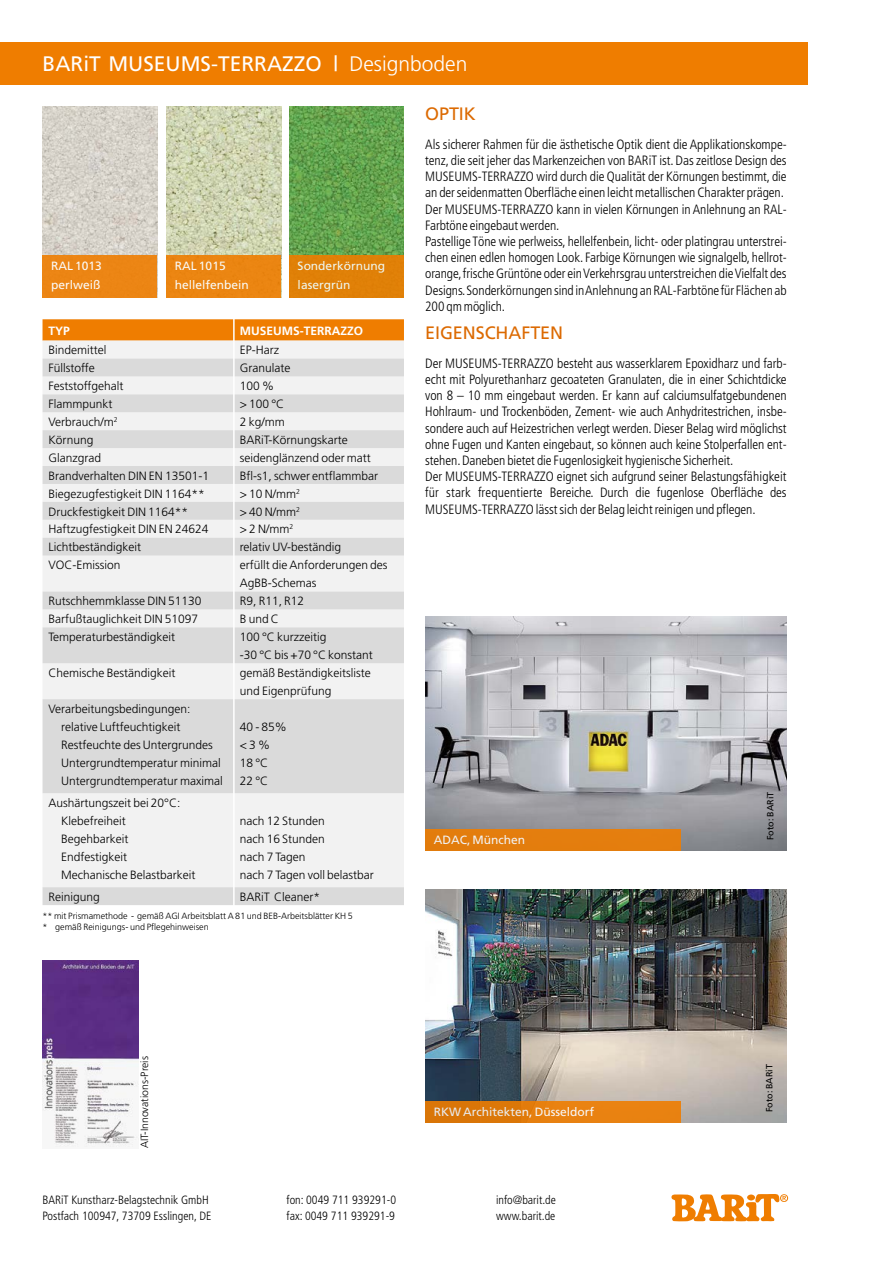
<style>
.page{position:relative;width:893px;height:1263px;background:#fff}
.page>*{position:absolute;margin:0;border:0;box-sizing:border-box;transform-origin:0 0}
.t1{font:21px "Frutiger";color:#fff}
.t2{font:18px "Frutiger";letter-spacing:-.005em;color:#dc6a02}
.t3{font:300 condensed 13.5px/16.2px "Frutiger";letter-spacing:-.005em;color:#000}
.t4{font:300 12px/18px "Frutiger";color:#000}
.t5{font:300 condensed 12px/16.5px "Frutiger";color:#000}
.t6{font:12px/19.5px "Frutiger";color:#fff}
.t7{font:700 12px "Frutiger";color:#fff}
.t8{font:300 10.5px "Frutiger";color:#000}
.t9{font:300 9px/10.8px "Frutiger";color:#000}
.t10{font:9px "Frutiger";color:#000}
.s1{font-weight:300}
</style>
<div class="page">
<img style="left:43px;top:961px;width:95px;height:186px">
<img style="left:43px;top:106px;width:114px;height:149px">
<img style="left:289px;top:106px;width:115px;height:149px">
<img style="left:166px;top:106px;width:115px;height:149px">
<div style="left:43px;top:255px;width:114px;height:43px;background:#ec8514"></div>
<div style="left:289px;top:255px;width:115px;height:43px;background:#e08007"></div>
<div style="left:166px;top:255px;width:115px;height:43px;background:#eb8512"></div>
<svg style="left:671px;top:1194px;width:117px;height:27px"></svg>
<div style="left:0;top:43px;width:808px;height:42px;background:#ef7d00"></div>
<img style="left:425px;top:617px;width:362px;height:233px">
<img style="left:425px;top:889px;width:362px;height:234px">
<div style="left:425px;top:829px;width:255px;height:21px;background:#e47d0e"></div>
<div style="left:425px;top:1101px;width:255px;height:22px;background:linear-gradient(to right,#d87406,#ee8614)"></div>
<svg style="left:43px;top:319px;width:361px;height:22px;background:#ef810a"></svg>
<div style="left:43px;top:341px;width:361px;height:17px;background:#f2f2f2"></div>
<svg style="left:43px;top:358px;width:361px;height:547px"></svg>
<hr style="left:233px;top:317px;width:2px;height:592px;background:#fff">
<h1 class="t1" style="left:43px;top:52px;width:426px">BARiT MUSEUMS-TERRAZZO | <span class="s1">Designboden</span></h1>
<p class="t6" style="left:51px;top:256px;width:52px">RAL 1013 perlweiß</p>
<p class="t6" style="left:298px;top:256px;width:89px">Sonderkörnung lasergrün</p>
<p class="t6" style="left:175px;top:256px;width:76px">RAL 1015 hellelfenbein</p>
<p class="t7" style="left:49px;top:323px;width:23px">TYP</p>
<p class="t7" style="left:240px;top:323px;width:125px">MUSEUMS-TERRAZZO</p>
<p class="t4" style="left:49px;top:341px;width:59px">Bindemittel</p>
<p class="t4" style="left:240px;top:341px;width:41px">EP-Harz</p>
<p class="t4" style="left:49px;top:359px;width:48px">Füllstoffe</p>
<p class="t4" style="left:240px;top:359px;width:52px">Granulate</p>
<p class="t4" style="left:49px;top:377px;width:77px">Feststoffgehalt</p>
<p class="t4" style="left:240px;top:377px;width:36px">100 %</p>
<p class="t4" style="left:49px;top:395px;width:65px">Flammpunkt</p>
<p class="t4" style="left:240px;top:395px;width:46px">&gt; 100 °C</p>
<p class="t4" style="left:49px;top:413px;width:71px">Verbrauch/m<sup>2</sup></p>
<p class="t4" style="left:240px;top:413px;width:46px">2 kg/mm</p>
<p class="t4" style="left:49px;top:431px;width:46px">Körnung</p>
<p class="t4" style="left:240px;top:431px;width:110px">BARiT-Körnungskarte</p>
<p class="t4" style="left:49px;top:449px;width:54px">Glanzgrad</p>
<p class="t4" style="left:240px;top:449px;width:133px">seidenglänzend oder matt</p>
<p class="t4" style="left:49px;top:466px;width:162px">Brandverhalten DIN EN 13501-1</p>
<p class="t4" style="left:240px;top:466px;width:140px">Bfl-s1, schwer entflammbar</p>
<p class="t4" style="left:49px;top:484px;width:158px">Biegezugfestigkeit DIN 1164**</p>
<p class="t4" style="left:240px;top:484px;width:62px">&gt; 10 N/mm<sup>2</sup></p>
<p class="t4" style="left:49px;top:502px;width:141px">Druckfestigkeit DIN 1164**</p>
<p class="t4" style="left:240px;top:502px;width:62px">&gt; 40 N/mm<sup>2</sup></p>
<p class="t4" style="left:49px;top:520px;width:161px">Haftzugfestigkeit DIN EN 24624</p>
<p class="t4" style="left:240px;top:520px;width:55px">&gt; 2 N/mm<sup>2</sup></p>
<p class="t4" style="left:49px;top:538px;width:94px">Lichtbeständigkeit</p>
<p class="t4" style="left:240px;top:538px;width:103px">relativ UV-beständig</p>
<p class="t4" style="left:49px;top:556px;width:73px">VOC-Emission</p>
<p class="t4" style="left:240px;top:556px;width:149px">erfüllt die Anforderungen des<br>AgBB-Schemas</p>
<p class="t4" style="left:49px;top:592px;width:155px">Rutschhemmklasse DIN 51130</p>
<p class="t4" style="left:240px;top:592px;width:66px">R9, R11, R12</p>
<p class="t4" style="left:49px;top:610px;width:151px">Barfußtauglichkeit DIN 51097</p>
<p class="t4" style="left:240px;top:610px;width:41px">B und C</p>
<p class="t4" style="left:49px;top:628px;width:128px">Temperaturbeständigkeit</p>
<p class="t4" style="left:240px;top:628px;width:135px">100 °C kurzzeitig<br>-30 °C bis +70 °C konstant</p>
<p class="t4" style="left:49px;top:664px;width:128px">Chemische Beständigkeit</p>
<p class="t4" style="left:240px;top:664px;width:132px">gemäß Beständigkeitsliste und Eigenprüfung</p>
<p class="t4" style="left:61px;top:700px;width:163px;text-indent:-13px">Verarbeitungsbedingungen: relative Luftfeuchtigkeit<br>Restfeuchte des Untergrundes<br>Untergrundtemperatur minimal<br>Untergrundtemperatur maximal</p>
<p class="t4" style="left:240px;top:717px;width:49px">40 - 85% &lt; 3 %<br>18 °C<br>22 °C</p>
<p class="t4" style="left:61px;top:794px;width:136px;text-indent:-13px">Aushärtungszeit bei 20°C:<br>Klebefreiheit<br>Begehbarkeit<br>Endfestigkeit<br>Mechanische Belastbarkeit</p>
<p class="t4" style="left:240px;top:812px;width:136px">nach 12 Stunden<br>nach 16 Stunden<br>nach 7 Tagen<br>nach 7 Tagen voll belastbar</p>
<p class="t4" style="left:49px;top:888px;width:53px">Reinigung</p>
<p class="t4" style="left:240px;top:888px;width:82px">BARiT Cleaner*</p>
<p class="t9" style="left:43px;top:910px;width:312px">** mit Prismamethode - gemäß AGI Arbeitsblatt A 81 und BEB-Arbeitsblätter KH 5 * gemäß Reinigungs- und Pflegehinweisen</p>
<h2 class="t2" style="left:425px;top:103px;width:52px">Optik</h2>
<p class="t3" style="left:425px;top:136px;width:363px">Als sicherer Rahmen für die ästhetische Optik dient die Applikationskompe&shy;tenz, die seit jeher das Markenzeichen von BARiT ist. Das zeitlose Design des MUSEUMS-TERRAZZO wird durch die Qualität der Körnungen bestimmt, die an der seidenmatten Oberfläche einen leicht metallischen Charakter prägen.<br>Der MUSEUMS-TERRAZZO kann in vielen Körnungen in Anlehnung an RAL-Farbtöne eingebaut werden.<br>Pastellige Töne wie perlweiss, hellelfenbein, licht- oder platingrau unterstrei&shy;chen einen edlen homogen Look. Farbige Körnungen wie signalgelb, hellrot&shy;orange, frische Grüntöne oder ein Verkehrsgrau unterstreichen die Vielfalt des Designs. Sonderkörnungen sind in Anlehnung an RAL-Farbtöne für Flächen ab 200 qm möglich.</p>
<h2 class="t2" style="left:425px;top:322px;width:95px">Eigenschafte</h2>
<h2 class="t2" style="left:550px;top:322px;width:14px">n</h2>
<p class="t3" style="left:425px;top:355px;width:363px">Der MUSEUMS-TERRAZZO besteht aus wasserklarem Epoxidharz und farb&shy;echt mit Polyurethanharz gecoateten Granulaten, die in einer Schichtdicke von 8 – 10 mm eingebaut werden. Er kann auf calciumsulfatgebundenen Hohlraum- und Trockenböden, Zement- wie auch Anhydritestrichen, insbe&shy;sondere auch auf Heizestrichen verlegt werden. Dieser Belag wird möglichst ohne Fugen und Kanten eingebaut, so können auch keine Stolperfallen ent&shy;stehen. Daneben bietet die Fugenlosigkeit hygienische Sicherheit.<br>Der MUSEUMS-TERRAZZO eignet sich aufgrund seiner Belastungsfähigkeit für stark frequentierte Bereiche. Durch die fugenlose Oberfläche des MUSEUMS-TERRAZZO lässt sich der Belag leicht reinigen und pflegen.</p>
<p class="t6" style="left:434px;top:830px;width:93px">ADAC, München</p>
<p class="t10" style="left:765px;top:840px;width:50px;rotate:-90deg">Foto: BARiT</p>
<p class="t8" style="left:139px;top:1148px;width:93px;rotate:-90deg">AIT-Innovations-Preis</p>
<p class="t6" style="left:434px;top:1102px;width:162px">RKW Architekten, Düsseldorf</p>
<p class="t10" style="left:764px;top:1112px;width:50px;rotate:-90deg">Foto: BARiT</p>
<p class="t5" style="left:43px;top:1191px;width:170px">BARiT Kunstharz-Belagstechnik GmbH<br>Postfach 100947, 73709 Esslingen, DE</p>
<p class="t5" style="left:287px;top:1191px;width:111px">fon: 0049 711 939291-0 fax: 0049 711 939291-9</p>
<p class="t5" style="left:496px;top:1191px;width:61px">info@barit.de www.barit.de</p>
</div>
